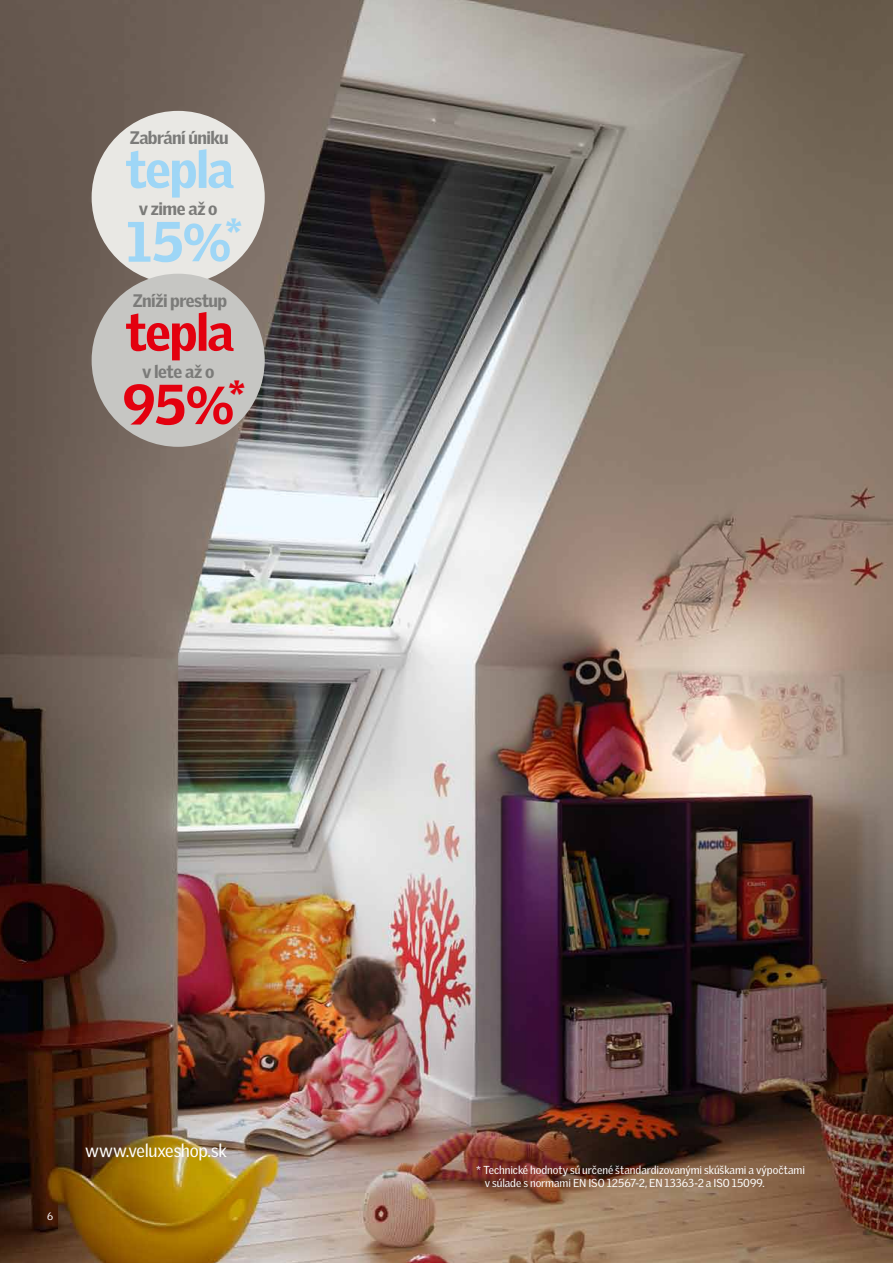
<style>
.page{position:relative;width:893px;height:1263px;background:#fff}
.page>*{position:absolute;margin:0;border:0;box-sizing:border-box;transform-origin:0 0}
.t1{font:900 55.2px "Velux Gothic";color:#9ed6f6}
.t2{font:900 55.2px "Velux Gothic";color:#e3000f}
.t3{font:900 51.15px "Velux Gothic";letter-spacing:-.03em;color:#9ed6f6}
.t4{font:900 51.15px "Velux Gothic";letter-spacing:-.03em;color:#e3000f}
.t5{font:18px "Velux Gothic";letter-spacing:-.015em;color:#fff}
.t6{font:900 17.55px "Velux Gothic";letter-spacing:-.03em;color:#7b7b79}
.t7{font:11.25px/13.5px "Velux Gothic";letter-spacing:-.005em;color:#fff}
.t8{font:10.5px "Velux Gothic";color:#fff}
.s1{font-size:52.05px}
</style>
<div class="page">
<img style="left:0;top:0;width:893px;height:1263px">
<div style="left:92px;top:111px;width:173px;height:173px;background:#e9e8e4;border-radius:50%"></div>
<div style="left:92px;top:274px;width:173px;height:173px;background:#c6c6c3;border-radius:50%"></div>
<h3 class="t6" style="left:130px;top:127px;width:101px">Zabrání úniku</h3>
<h2 class="t3" style="left:125px;top:137px;width:110px">tepla</h2>
<h3 class="t6" style="left:139px;top:197px;width:80px">v zime až o</h3>
<h1 class="t1" style="left:126px;top:207px;width:118px">15<span class="s1">%</span><sup>*</sup></h1>
<h3 class="t6" style="left:133px;top:290px;width:96px">Zníži prestup</h3>
<h2 class="t4" style="left:125px;top:300px;width:110px">tepla</h2>
<h3 class="t6" style="left:142px;top:360px;width:74px">v lete až o</h3>
<h1 class="t2" style="left:123px;top:370px;width:124px">95<span class="s1">%</span><sup>*</sup></h1>
<p class="t8" style="left:47px;top:1210px;width:7px">6</p>
<h3 class="t5" style="left:85px;top:1139px;width:143px">www.veluxeshop.sk</h3>
<p class="t7" style="left:485px;top:1163px;width:322px;text-indent:-9px">* Technické hodnoty sú určené štandardizovanými skúškami a výpočtami v súlade s normami EN ISO 12567-2, EN 13363-2 a ISO 15099.</p>
</div>
